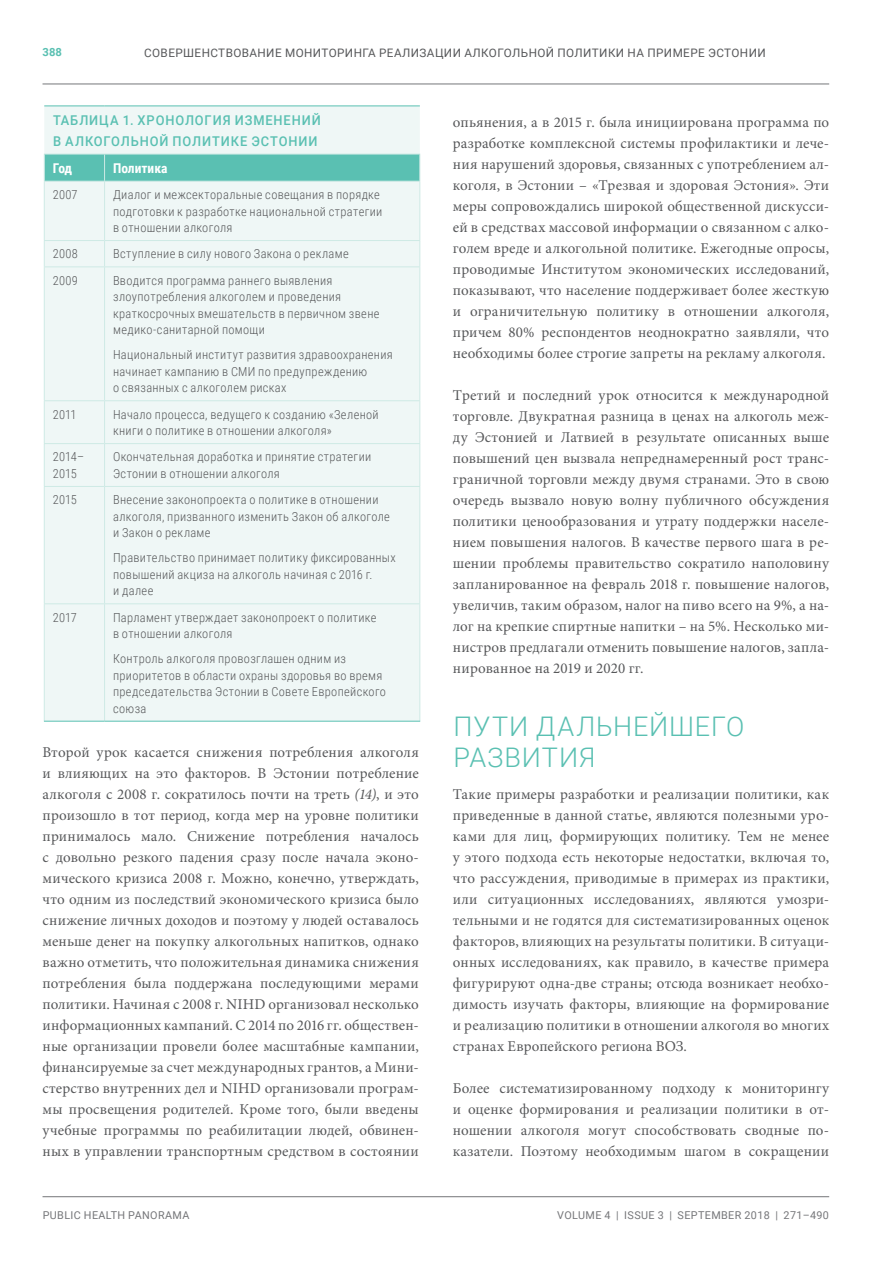
<style>
.page{position:relative;width:893px;height:1263px;background:#fff}
.page>*{position:absolute;margin:0;border:0;box-sizing:border-box;transform-origin:0 0}
.HEAD_B_RU{font:300 27px/31.5px "Roboto";letter-spacing:.03em;color:#5ac0b2}
.BODY_TEXT_RU{font:15px/21px "Minion Pro";letter-spacing:.015em;color:#57585a;text-align:justify}
.TABLE_TITLE{font:500 13.5px/21px "Roboto";letter-spacing:.07em;color:#5ac0b2;scale:.95 1}
.TABLE_HEADER{font:700 13.5px "Roboto Condensed";color:#fff}
.TABLE_BODY{font:300 12.45px/16.5px "Roboto Condensed";letter-spacing:.025em;color:#57585a}
.t1{font:11.7px "Roboto";letter-spacing:.035em;color:#57585a}
.t2{font:700 11.25px "Roboto";color:#5ac0b2}
.t3{font:10.8px "Roboto";letter-spacing:.035em;color:#757679}
.s1{font-style:italic}
</style>
<div class="page">
<hr style="left:43px;top:84px;width:786px;height:1px;background:#757679">
<hr style="left:43px;top:1196px;width:786px;height:1px;background:#757679">
<div style="left:44px;top:107px;width:376px;height:614px;background:#eff7f6"></div>
<hr style="left:104px;top:182px;width:1px;height:58px;background:#ceeae5">
<hr style="left:44px;top:240px;width:61px;height:1px;background:#ceeae5">
<hr style="left:105px;top:240px;width:315px;height:1px;background:#ceeae5">
<svg style="left:104px;top:241px;width:1px;height:25px"></svg>
<hr style="left:44px;top:266px;width:61px;height:1px;background:#ceeae5">
<hr style="left:105px;top:266px;width:315px;height:1px;background:#ceeae5">
<hr style="left:104px;top:267px;width:1px;height:133px;background:#ceeae5">
<hr style="left:44px;top:400px;width:61px;height:1px;background:#ceeae5">
<hr style="left:105px;top:400px;width:315px;height:1px;background:#ceeae5">
<hr style="left:104px;top:401px;width:1px;height:42px;background:#ceeae5">
<hr style="left:44px;top:443px;width:61px;height:1px;background:#ceeae5">
<hr style="left:105px;top:443px;width:315px;height:1px;background:#ceeae5">
<hr style="left:104px;top:444px;width:1px;height:42px;background:#ceeae5">
<hr style="left:44px;top:486px;width:61px;height:1px;background:#ceeae5">
<hr style="left:105px;top:486px;width:315px;height:1px;background:#ceeae5">
<hr style="left:104px;top:487px;width:1px;height:116px;background:#ceeae5">
<hr style="left:104px;top:604px;width:1px;height:117px;background:#ceeae5">
<hr style="left:44px;top:106px;width:61px;height:1px;background:#5ac0b2">
<hr style="left:105px;top:106px;width:315px;height:1px;background:#5ac0b2">
<svg style="left:44px;top:154px;width:376px;height:27px;background:#5ec1b4"></svg>
<hr style="left:44px;top:181px;width:61px;height:1px;background:#ceeae5">
<hr style="left:44px;top:182px;width:1px;height:58px;background:#ceeae5">
<hr style="left:105px;top:181px;width:315px;height:1px;background:#ceeae5">
<hr style="left:419px;top:182px;width:1px;height:58px;background:#ceeae5">
<svg style="left:44px;top:241px;width:1px;height:25px"></svg>
<svg style="left:419px;top:241px;width:1px;height:25px"></svg>
<hr style="left:44px;top:267px;width:1px;height:133px;background:#ceeae5">
<hr style="left:419px;top:267px;width:1px;height:133px;background:#ceeae5">
<hr style="left:44px;top:401px;width:1px;height:42px;background:#ceeae5">
<hr style="left:419px;top:401px;width:1px;height:42px;background:#ceeae5">
<hr style="left:44px;top:444px;width:1px;height:42px;background:#ceeae5">
<hr style="left:419px;top:444px;width:1px;height:42px;background:#ceeae5">
<hr style="left:44px;top:487px;width:1px;height:116px;background:#ceeae5">
<hr style="left:419px;top:487px;width:1px;height:116px;background:#ceeae5">
<hr style="left:44px;top:603px;width:61px;height:1px;background:#ceeae5">
<hr style="left:44px;top:604px;width:1px;height:117px;background:#ceeae5">
<hr style="left:105px;top:603px;width:315px;height:1px;background:#ceeae5">
<hr style="left:419px;top:604px;width:1px;height:117px;background:#ceeae5">
<hr style="left:44px;top:721px;width:61px;height:1px;background:#5ac0b2">
<hr style="left:105px;top:721px;width:315px;height:1px;background:#5ac0b2">
<p class="t2" style="left:43px;top:44px;width:21px">388</p>
<p class="t1" style="left:144px;top:44px;width:17px">Совер</p>
<p class="t1" style="left:183px;top:44px;width:21px">шенствование</p>
<p class="t1" style="left:285px;top:44px;width:10px">мониторинга</p>
<p class="t1" style="left:379px;top:44px;width:9px">реализации</p>
<p class="t1" style="left:464px;top:44px;width:9px">алкогол</p>
<p class="t1" style="left:521px;top:44px;width:46px">ьной политики</p>
<p class="t1" style="left:628px;top:44px;width:29px">на примере</p>
<p class="t1" style="left:708px;top:44px;width:18px">Эстонии</p>
<p class="TABLE_TITLE" style="left:53px;top:109px;width:283px">ТАБЛИЦА 1. ХРОНОЛОГИЯ ИЗМЕНЕНИЙ<br>В АЛКОГОЛЬНОЙ ПОЛИТИКЕ ЭСТОНИИ</p>
<p class="TABLE_HEADER" style="left:53px;top:158px;width:21px">Год</p>
<p class="TABLE_HEADER" style="left:113px;top:158px;width:56px">Политика</p>
<p class="TABLE_BODY" style="left:53px;top:186px;width:26px">2007</p>
<p class="TABLE_BODY" style="left:113px;top:186px;width:271px">Диалог и межсекторальные совещания в порядке подготовки к разработке национальной стратегии в отношении алкоголя</p>
<p class="TABLE_BODY" style="left:53px;top:245px;width:27px">2008</p>
<p class="TABLE_BODY" style="left:113px;top:245px;width:237px">Вступление в силу нового Закона о рекламе</p>
<p class="TABLE_BODY" style="left:53px;top:272px;width:27px">2009</p>
<p class="TABLE_BODY" style="left:113px;top:272px;width:268px">Вводится программа раннего выявления злоупотребления алкоголем и проведения краткосрочных вмешательств в первичном звене медико-санитарной помощи</p>
<p class="TABLE_BODY" style="left:113px;top:346px;width:281px">Национальный институт развития здравоохранения начинает кампанию в СМИ по предупреждению<br>о связанных с алкоголем рисках</p>
<p class="TABLE_BODY" style="left:53px;top:405px;width:25px">2011</p>
<p class="TABLE_BODY" style="left:113px;top:405px;width:267px">Начало процесса, ведущего к созданию «Зеленой книги о политике в отношении алкоголя»</p>
<p class="TABLE_BODY" style="left:53px;top:448px;width:33px">2014–<br>2015</p>
<p class="TABLE_BODY" style="left:113px;top:448px;width:260px">Окончательная доработка и принятие стратегии<br>Эстонии в отношении алкоголя</p>
<p class="TABLE_BODY" style="left:53px;top:491px;width:25px">2015</p>
<p class="TABLE_BODY" style="left:113px;top:491px;width:278px">Внесение законопроекта о политике в отношении алкоголя, призванного изменить Закон об алкоголе и Закон о рекламе</p>
<p class="TABLE_BODY" style="left:113px;top:549px;width:284px">Правительство принимает политику фиксированных повышений акциза на алкоголь начиная с 2016 г.<br>и далее</p>
<p class="TABLE_BODY" style="left:53px;top:608px;width:26px">2017</p>
<p class="TABLE_BODY" style="left:113px;top:608px;width:265px">Парламент утверждает законопроект о политике в отношении алкоголя</p>
<p class="TABLE_BODY" style="left:113px;top:650px;width:274px">Контроль алкоголя провозглашен одним из приоритетов в области охраны здоровья во время председательства Эстонии в Совете Европейского союза</p>
<p class="BODY_TEXT_RU" style="left:43px;top:741px;width:378px">Второй урок касается снижения потребления алкоголя и влияющих на это факторов. В Эстонии потребление алкоголя с 2008 г. сократилось почти на треть <span class="s1">(14)</span>, и это произошло в тот период, когда мер на уровне политики принималось мало. Снижение потребления началось с довольно резкого падения сразу после начала эконо&shy;мического кризиса 2008 г. Можно, конечно, утверждать, что одним из последствий экономического кризиса было снижение личных доходов и поэтому у людей оставалось меньше денег на покупку алкогольных напитков, однако важно отметить, что положительная динамика снижения потребления была поддержана последующими мерами политики. Начиная с 2008 г. NIHD организовал несколько информационных кампаний. С 2014 по 2016 гг. обществен&shy;ные организации провели более масштабные кампании, финансируемые за счет международных грантов, а Мини&shy;стерство внутренних дел и NIHD организовали програм&shy;мы просвещения родителей. Кроме того, были введены учебные программы по реабилитации людей, обвинен&shy;ных в управлении транспортным средством в состоянии</p>
<p class="BODY_TEXT_RU" style="left:453px;top:111px;width:378px">опьянения, а в 2015 г. была инициирована программа по разработке комплексной системы профилактики и лече&shy;ния нарушений здоровья, связанных с употреблением ал&shy;коголя, в Эстонии – «Трезвая и здоровая Эстония». Эти меры сопровождались широкой общественной дискусси&shy;ей в средствах массовой информации о связанном с алко&shy;голем вреде и алкогольной политике. Ежегодные опросы, проводимые Институтом экономических исследований, показывают, что население поддерживает более жесткую и ограничительную политику в отношении алкоголя, причем 80% респондентов неоднократно заявляли, что необходимы более строгие запреты на рекламу алкоголя.</p>
<p class="BODY_TEXT_RU" style="left:453px;top:384px;width:378px">Третий и последний урок относится к международной торговле. Двукратная разница в ценах на алкоголь меж&shy;ду Эстонией и Латвией в результате описанных выше повышений цен вызвала непреднамеренный рост транс&shy;граничной торговли между двумя странами. Это в свою очередь вызвало новую волну публичного обсуждения политики ценообразования и утрату поддержки населе&shy;нием повышения налогов. В качестве первого шага в ре&shy;шении проблемы правительство сократило наполовину запланированное на февраль 2018 г. повышение налогов, увеличив, таким образом, налог на пиво всего на 9%, а на&shy;лог на крепкие спиртные напитки – на 5%. Несколько ми&shy;нистров предлагали отменить повышение налогов, запла&shy;нированное на 2019 и 2020 гг.</p>
<p class="HEAD_B_RU" style="left:453px;top:709px;width:293px">ПУТИ ДАЛЬНЕЙШЕГО<br>РАЗВИТИЯ</p>
<p class="BODY_TEXT_RU" style="left:453px;top:783px;width:378px">Такие примеры разработки и реализации политики, как приведенные в данной статье, являются полезными уро&shy;ками для лиц, формирующих политику. Тем не менее у этого подхода есть некоторые недостатки, включая то, что рассуждения, приводимые в примерах из практики, или ситуационных исследованиях, являются умозри&shy;тельными и не годятся для систематизированных оценок факторов, влияющих на результаты политики. В ситуаци&shy;онных исследованиях, как правило, в качестве примера фигурируют одна-две страны; отсюда возникает необхо&shy;димость изучать факторы, влияющие на формирование и реализацию политики в отношении алкоголя во многих странах Европейского региона ВОЗ.</p>
<p class="BODY_TEXT_RU" style="left:453px;top:1077px;width:378px">Более систематизированному подходу к мониторингу и оценке формирования и реализации политики в от&shy;ношении алкоголя могут способствовать сводные по&shy;казатели. Поэтому необходимым шагом в сокращении</p>
<p class="t3" style="left:43px;top:1207px;width:148px">PUBLIC HEALTH PANORAMA</p>
<p class="t3" style="left:557px;top:1207px;width:273px">VOLUME 4 | ISSUE 3 | SEPTEMBER 2018 | 271–490</p>
</div>
